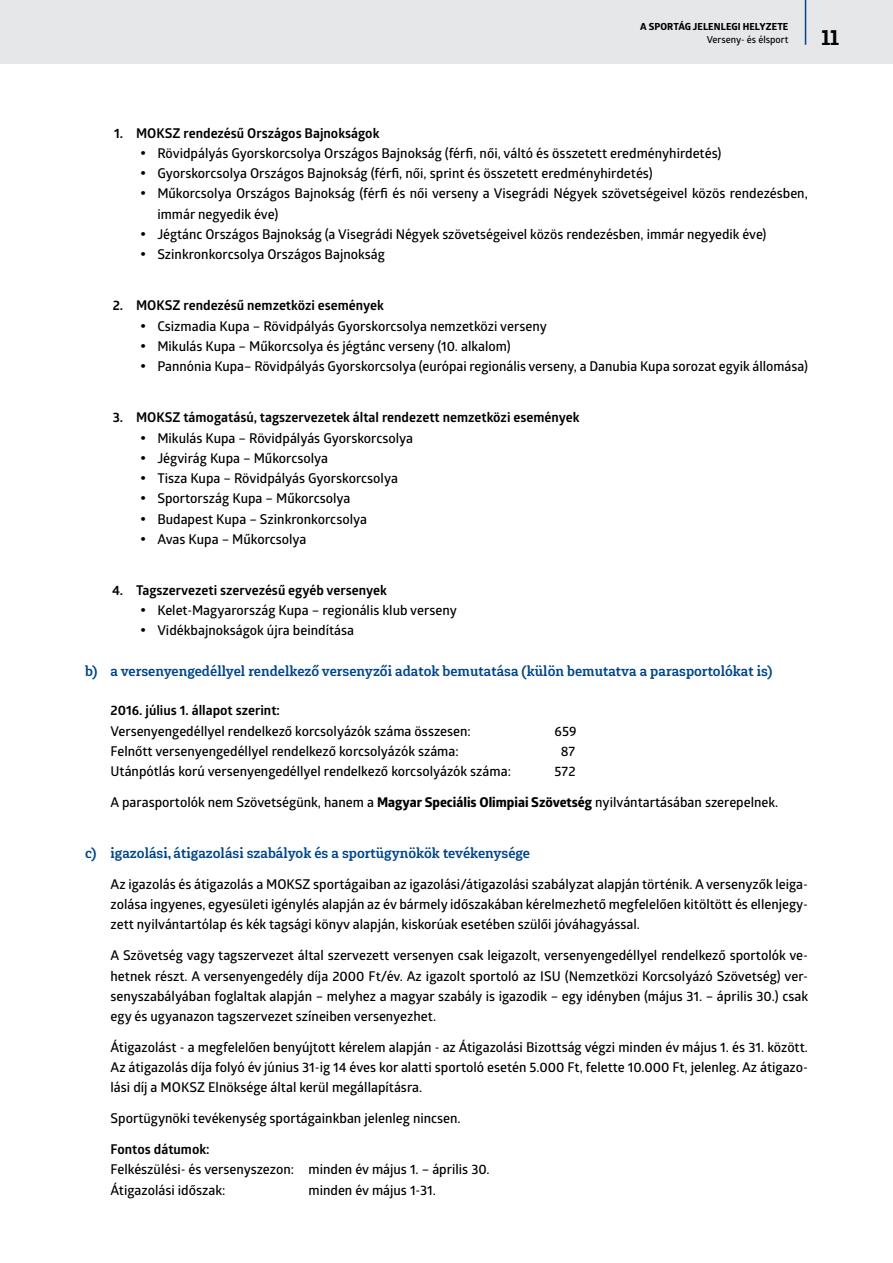
<style>
.page{position:relative;width:893px;height:1263px;background:#fff}
.page>*{position:absolute;margin:0;border:0;box-sizing:border-box;transform-origin:0 0}
.t1{font:900 21px "Gaspo Slab";color:#000}
.t2{font:700 14.25px "Gaspo Slab";color:#004689}
.t3{font:600 13.5px/20.2px "Glober";color:#000;text-align:justify}
.t4{font:700 13.5px "Glober";color:#000}
.t5{font:700 9.75px "Globerx";letter-spacing:.01em;color:#000}
.t6{font:600 9.75px "Glober";color:#000}
.s1{font-family:"Globerx";font-weight:700}
</style>
<div class="page">
<div style="left:0;top:0;width:893px;height:64px;background:#e6e7e8"></div>
<hr style="left:805px;top:0;width:1px;height:45px;background:#004689">
<p class="t5" style="left:640px;top:19px;width:150px">A sportág jelenlegi helyzete</p>
<p class="t6" style="left:707px;top:33px;width:83px">Verseny- és élsport</p>
<h1 class="t1" style="left:821px;top:23px;width:19px">11</h1>
<p class="t4" style="left:114px;top:123px;width:267px">1. MOKSZ rendezésű Országos Bajnokságok</p>
<p class="t3" style="left:140px;top:143px;width:583px">• Rövidpályás Gyorskorcsolya Országos Bajnokság (férfi, női, váltó és összetett eredményhirdetés)</p>
<p class="t3" style="left:140px;top:163px;width:514px">• Gyorskorcsolya Országos Bajnokság (férfi, női, sprint és összetett eredményhirdetés)</p>
<p class="t3" style="left:157px;top:183px;width:652px;text-indent:-17px">• Műkorcsolya Országos Bajnokság (férfi és női verseny a Visegrádi Négyek szövetségeivel közös rendezésben, immár negyedik éve)</p>
<p class="t3" style="left:140px;top:224px;width:628px">• Jégtánc Országos Bajnokság (a Visegrádi Négyek szövetségeivel közös rendezésben, immár negyedik éve)</p>
<p class="t3" style="left:140px;top:244px;width:246px">• Szinkronkorcsolya Országos Bajnokság</p>
<p class="t4" style="left:113px;top:296px;width:273px">2. MOKSZ rendezésű nemzetközi események</p>
<p class="t3" style="left:140px;top:315px;width:408px">• Csizmadia Kupa – Rövidpályás Gyorskorcsolya nemzetközi verseny</p>
<p class="t3" style="left:140px;top:335px;width:372px">• Mikulás Kupa – Műkorcsolya és jégtánc verseny (10. alkalom)</p>
<p class="t3" style="left:140px;top:356px;width:669px">• Pannónia Kupa– Rövidpályás Gyorskorcsolya (európai regionális verseny, a Danubia Kupa sorozat egyik állomása)</p>
<p class="t4" style="left:113px;top:408px;width:468px">3. MOKSZ támogatású, tagszervezetek által rendezett nemzetközi események</p>
<p class="t3" style="left:140px;top:427px;width:274px">• Mikulás Kupa – Rövidpályás Gyorskorcsolya</p>
<p class="t3" style="left:140px;top:447px;width:189px">• Jégvirág Kupa – Műkorcsolya</p>
<p class="t3" style="left:140px;top:468px;width:259px">• Tisza Kupa – Rövidpályás Gyorskorcsolya</p>
<p class="t3" style="left:140px;top:488px;width:212px">• Sportország Kupa – Műkorcsolya</p>
<p class="t3" style="left:140px;top:508px;width:228px">• Budapest Kupa – Szinkronkorcsolya</p>
<p class="t3" style="left:140px;top:528px;width:168px">• Avas Kupa – Műkorcsolya</p>
<p class="t4" style="left:112px;top:581px;width:276px">4. Tagszervezeti szervezésű egyéb versenyek</p>
<p class="t3" style="left:140px;top:600px;width:318px">• Kelet-Magyarország Kupa – regionális klub verseny</p>
<p class="t3" style="left:140px;top:620px;width:215px">• Vidékbajnokságok újra beindítása</p>
<p class="t2" style="left:85px;top:661px;width:689px">b) a versenyengedéllyel rendelkező versenyzői adatok bemutatása (külön bemutatva a parasportolókat is)</p>
<p class="t4" style="left:111px;top:701px;width:171px">2016. július 1. állapot szerint:</p>
<p class="t3" style="left:111px;top:720px;width:362px">Versenyengedéllyel rendelkező korcsolyázók száma összesen:</p>
<p class="t3" style="left:555px;top:720px;width:23px">659</p>
<p class="t3" style="left:111px;top:740px;width:350px">Felnőtt versenyengedéllyel rendelkező korcsolyázók száma:</p>
<p class="t3" style="left:561px;top:740px;width:16px">87</p>
<p class="t3" style="left:111px;top:761px;width:402px">Utánpótlás korú versenyengedéllyel rendelkező korcsolyázók száma:</p>
<p class="t3" style="left:555px;top:761px;width:22px">572</p>
<p class="t3" style="left:111px;top:792px;width:669px">A parasportolók nem Szövetségünk, hanem a <span class="s1">Magyar Speciális Olimpiai Szövetség</span> nyilvántartásában szerepelnek.</p>
<p class="t2" style="left:85px;top:844px;width:446px">c) igazolási, átigazolási szabályok és a sportügynökök tevékenysége</p>
<p class="t3" style="left:111px;top:874px;width:699px">Az igazolás és átigazolás a MOKSZ sportágaiban az igazolási/átigazolási szabályzat alapján történik. A versenyzők leiga&shy;zolása ingyenes, egyesületi igénylés alapján az év bármely időszakában kérelmezhető megfelelően kitöltött és ellenjegy&shy;zett nyilvántartólap és kék tagsági könyv alapján, kiskorúak esetében szülői jóváhagyással.</p>
<p class="t3" style="left:111px;top:945px;width:699px">A Szövetség vagy tagszervezet által szervezett versenyen csak leigazolt, versenyengedéllyel rendelkező sportolók ve&shy;hetnek részt. A versenyengedély díja 2000 Ft/év. Az igazolt sportoló az ISU (Nemzetközi Korcsolyázó Szövetség) ver&shy;senyszabályában foglaltak alapján – melyhez a magyar szabály is igazodik – egy idényben (május 31. – április 30.) csak egy és ugyanazon tagszervezet színeiben versenyezhet.</p>
<p class="t3" style="left:111px;top:1037px;width:699px">Átigazolást - a megfelelően benyújtott kérelem alapján - az Átigazolási Bizottság végzi minden év május 1. és 31. között.<br>Az átigazolás díja folyó év június 31-ig 14 éves kor alatti sportoló esetén 5.000 Ft, felette 10.000 Ft, jelenleg. Az átigazo&shy;lási díj a MOKSZ Elnöksége által kerül megállapításra.</p>
<p class="t3" style="left:111px;top:1108px;width:352px">Sportügynöki tevékenység sportágainkban jelenleg nincsen.</p>
<p class="t4" style="left:111px;top:1140px;width:101px">Fontos dátumok:</p>
<p class="t3" style="left:111px;top:1159px;width:381px">Felkészülési- és versenyszezon: minden év május 1. – április 30.<br>Átigazolási időszak:</p>
<p class="t3" style="left:309px;top:1179px;width:129px">minden év május 1-31.</p>
</div>
